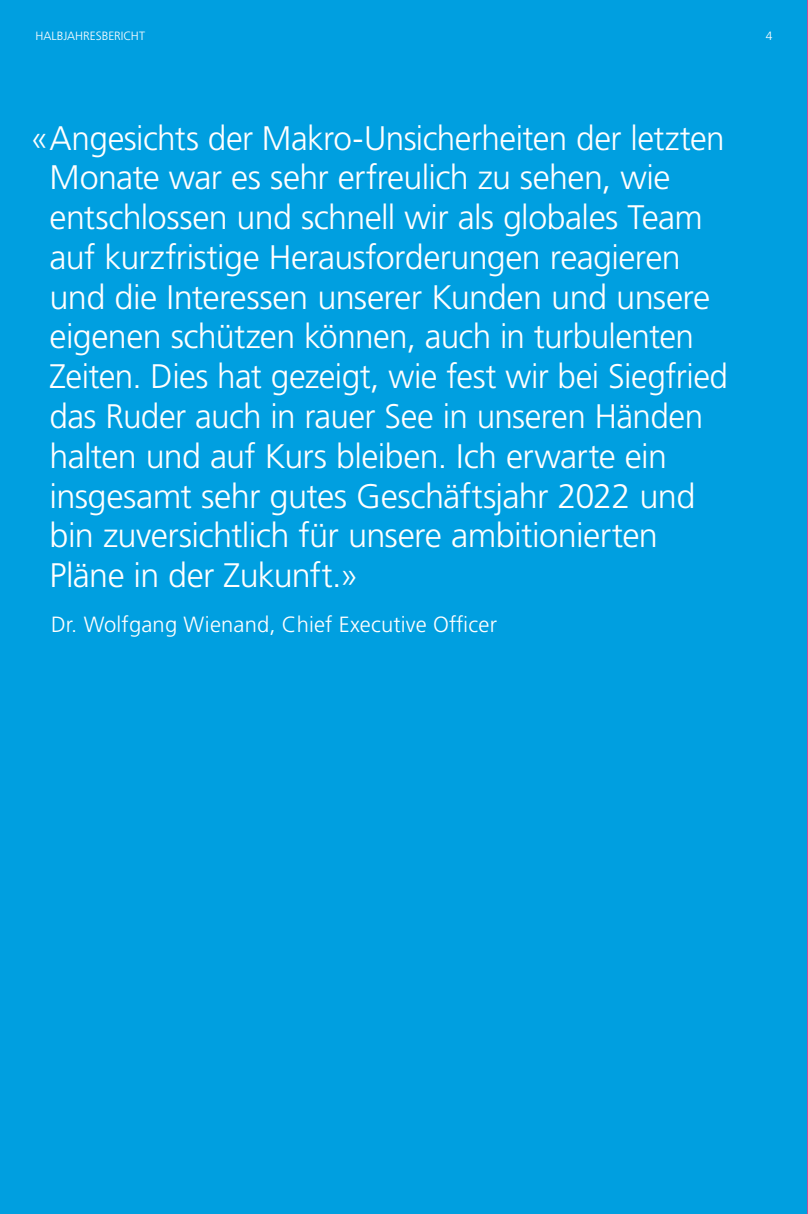
<style>
.page{position:relative;width:808px;height:1214px;background:#fff}
.page>*{position:absolute;margin:0;border:0;box-sizing:border-box;transform-origin:0 0}
.t1{font:300 34px/39.8px "Frutiger LT Std";letter-spacing:-.015em;color:#fff}
.t2{font:300 22px "Frutiger LT Std";letter-spacing:.005em;color:#fff}
.t3{font:300 12px "Frutiger LT Std";color:#fff}
</style>
<div class="page">
<div style="left:0;top:0;width:808px;height:1213px;background:#009fe0"></div>
<p class="t3" style="left:35px;top:29px;width:111px">HALBJAHRESBERICHT</p>
<p class="t3" style="left:766px;top:29px;width:8px">4</p>
<p class="t1" style="left:50px;top:118px;width:680px;text-indent:-19px">« Angesichts der Makro-Unsicherheiten der letzten Monate war es sehr erfreulich zu sehen, wie entschlossen und schnell wir als globales Team auf kurzfristige Herausforderungen reagieren und die Interessen unserer Kunden und unsere eigenen schützen können, auch in turbulenten Zeiten. Dies hat gezeigt, wie fest wir bei Siegfried das Ruder auch in rauer See in unseren Händen halten und auf Kurs bleiben. Ich erwarte ein insgesamt sehr gutes Geschäftsjahr 2022 und bin zuversichtlich für unsere ambitionierten Pläne in der Zukunft.»</p>
<p class="t2" style="left:51px;top:612px;width:447px">Dr. Wolfgang Wienand, Chief Executive Officer</p>
</div>
